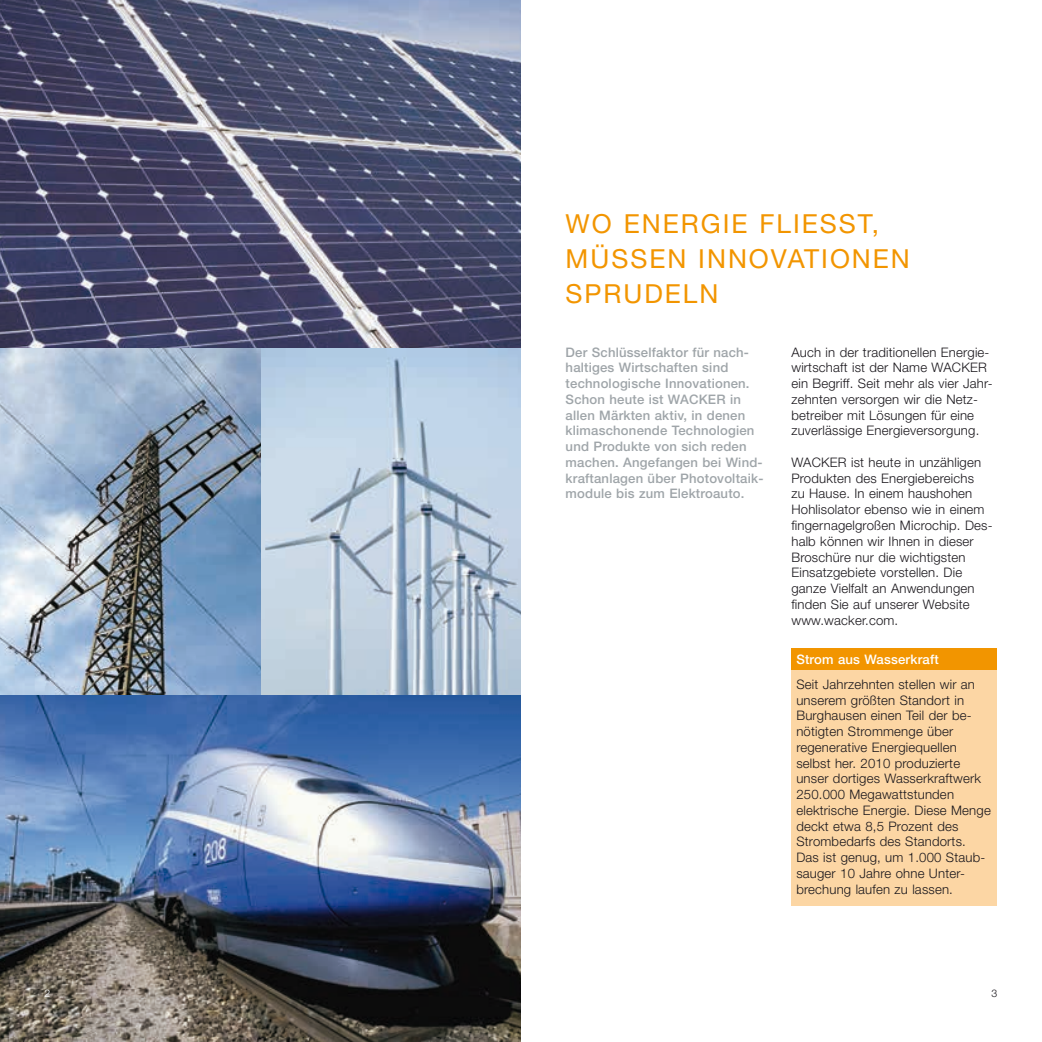
<style>
.page{position:relative;width:1042px;height:1042px;background:#fff}
.page>*{position:absolute;margin:0;border:0;box-sizing:border-box;transform-origin:0 0}
.t1{font:26.25px "Helvetica Neue LT Pro";letter-spacing:.075em;color:#f29500}
.t2{font:300 13.12px/15.8px "Helvetica Neue LT Pro";letter-spacing:.015em;color:#1a171c}
.t3{font:500 13.12px/15.8px "Helvetica Neue LT Pro";letter-spacing:.015em;color:#9fa5a9}
.t4{font:500 13.12px "Helvetica Neue LT Pro";letter-spacing:.015em;color:#fff}
.t5{font:300 10.5px "Helvetica Neue LT Pro";color:#1a171c}
.t6{font:300 10.5px "Helvetica Neue LT Pro";color:#fff}
</style>
<div class="page">
<img style="left:0;top:0;width:521px;height:1042px">
<div style="left:791px;top:666px;width:206px;height:240px;background:#fcd6a4"></div>
<div style="left:791px;top:649px;width:206px;height:21px;background:#f29500"></div>
<p class="t6" style="left:45px;top:987px;width:7px">2</p>
<h1 class="t1" style="left:566px;top:207px;width:95px">WO ENERGIE</h1>
<h1 class="t1" style="left:759px;top:207px;width:121px">FLIESST,</h1>
<h1 class="t1" style="left:566px;top:242px;width:65px">MÜSSEN</h1>
<h1 class="t1" style="left:698px;top:242px;width:30px">INNO</h1>
<h1 class="t1" style="left:771px;top:242px;width:35px">VATIONEN</h1>
<h1 class="t1" style="left:566px;top:277px;width:20px">SPRU</h1>
<h1 class="t1" style="left:644px;top:277px;width:38px">DELN</h1>
<p class="t3" style="left:566px;top:344px;width:199px">Der Schlüsselfaktor für nach&shy;haltiges Wirtschaften sind technologische Innovationen.<br>Schon heute ist WACKER in allen Märkten aktiv, in denen klimaschonende Technologien und Produkte von sich reden machen. Angefangen bei Wind&shy;kraftanlagen über Photovoltaik&shy;module bis zum Elektroauto.</p>
<p class="t2" style="left:791px;top:344px;width:203px">Auch in der traditionellen Energie&shy;wirtschaft ist der Name WACKER ein Begriff. Seit mehr als vier Jahr&shy;zehnten versorgen wir die Netz&shy;betreiber mit Lösungen für eine zuverlässige Energieversorgung.</p>
<p class="t2" style="left:791px;top:454px;width:203px">WACKER ist heute in unzähligen<br>Produkten des Energiebereichs<br>zu Hause. In einem haushohen<br>Hohlisolator ebenso wie in einem fingernagelgroßen Microchip. Des&shy;halb können wir Ihnen in dieser<br>Broschüre nur die wichtigsten<br>Einsatzgebiete vorstellen. Die ganze Vielfalt an Anwendungen finden Sie auf unserer Website www.wacker.com.</p>
<p class="t4" style="left:796px;top:651px;width:144px">Strom aus Wasserkraft</p>
<p class="t2" style="left:796px;top:676px;width:196px">Seit Jahrzehnten stellen wir an unserem größten Standort in<br>Burghausen einen Teil der be&shy;nötigten Strommenge über regenerative Energiequellen selbst her. 2010 produzierte unser dortiges Wasserkraftwerk<br>250.000 Megawattstunden elektrische Energie. Diese Menge deckt etwa 8,5 Prozent des<br>Strombedarfs des Standorts.<br>Das ist genug, um 1.000 Staub&shy;sauger 10 Jahre ohne Unter&shy;brechung laufen zu lassen.</p>
<p class="t5" style="left:991px;top:987px;width:7px">3</p>
</div>
